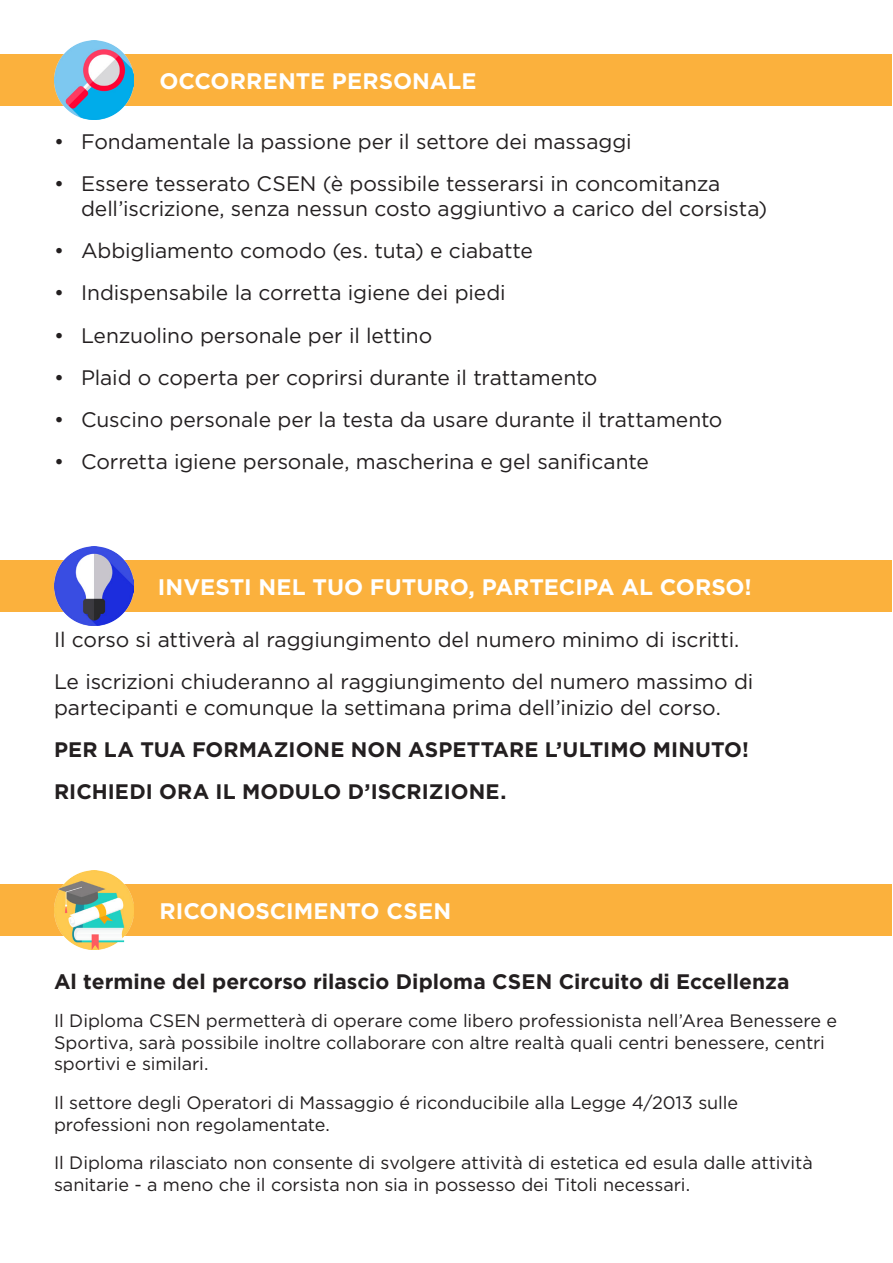
<style>
.page{position:relative;width:893px;height:1263px;background:#fff}
.page>*{position:absolute;margin:0;border:0;box-sizing:border-box;transform-origin:0 0}
.t1{font:700 22.5px "Gotham";color:#fff}
.t2{font:21px/25.2px "Gotham";letter-spacing:-.005em;color:#231f20}
.t3{font:700 21px "Gotham";color:#231f20}
.t4{font:18px/21.6px "Gotham";letter-spacing:-.005em;color:#231f20}
</style>
<div class="page">
<div style="left:1px;top:54px;width:891px;height:52px;background:#fbb13d"></div>
<div style="left:1px;top:884px;width:891px;height:52px;background:#fbb13d"></div>
<img style="left:55px;top:871px;width:79px;height:79px">
<img style="left:54px;top:40px;width:79px;height:79px">
<div style="left:0;top:560px;width:891px;height:52px;background:#fbb13d"></div>
<img style="left:54px;top:547px;width:79px;height:79px">
<p class="t1" style="left:159px;top:66px;width:319px">OCCORRENTE PERSONALE</p>
<p class="t2" style="left:54px;top:128px;width:579px">• Fondamentale la passione per il settore dei massaggi</p>
<p class="t2" style="left:81px;top:170px;width:688px;text-indent:-27px">• Essere tesserato CSEN (è possibile tesserarsi in concomitanza dell’iscrizione, senza nessun costo aggiuntivo a carico del corsista)</p>
<p class="t2" style="left:54px;top:238px;width:480px">• Abbigliamento comodo (es. tuta) e ciabatte</p>
<p class="t2" style="left:54px;top:280px;width:453px">• Indispensabile la corretta igiene dei piedi</p>
<p class="t2" style="left:54px;top:322px;width:380px">• Lenzuolino personale per il lettino</p>
<p class="t2" style="left:54px;top:364px;width:545px">• Plaid o coperta per coprirsi durante il trattamento</p>
<p class="t2" style="left:54px;top:407px;width:670px">• Cuscino personale per la testa da usare durante il trattamento</p>
<p class="t2" style="left:54px;top:449px;width:596px">• Corretta igiene personale, mascherina e gel sanificante</p>
<p class="t1" style="left:158px;top:572px;width:595px">INVESTI NEL TUO FUTURO, PARTECIPA AL CORSO!</p>
<p class="t2" style="left:54px;top:627px;width:687px">Il corso si attiverà al raggiungimento del numero minimo di iscritti.</p>
<p class="t2" style="left:54px;top:669px;width:701px">Le iscrizioni chiuderanno al raggiungimento del numero massimo di partecipanti e comunque la settimana prima dell’inizio del corso.</p>
<p class="t3" style="left:54px;top:735px;width:696px">PER LA TUA FORMAZIONE NON ASPETTARE L’ULTIMO MINUTO!</p>
<p class="t3" style="left:54px;top:778px;width:454px">RICHIEDI ORA IL MODULO D’ISCRIZIONE.</p>
<p class="t1" style="left:159px;top:896px;width:293px">RICONOSCIMENTO CSEN</p>
<p class="t3" style="left:54px;top:967px;width:737px">Al termine del percorso rilascio Diploma CSEN Circuito di Eccellenza</p>
<p class="t4" style="left:54px;top:1009px;width:785px">Il Diploma CSEN permetterà di operare come libero professionista nell’Area Benessere e<br>Sportiva, sarà possibile inoltre collaborare con altre realtà quali centri benessere, centri sportivi e similari.</p>
<p class="t4" style="left:54px;top:1091px;width:685px">Il settore degli Operatori di Massaggio é riconducibile alla Legge 4/2013 sulle professioni non regolamentate.</p>
<p class="t4" style="left:54px;top:1151px;width:760px">Il Diploma rilasciato non consente di svolgere attività di estetica ed esula dalle attività sanitarie - a meno che il corsista non sia in possesso dei Titoli necessari.</p>
</div>
